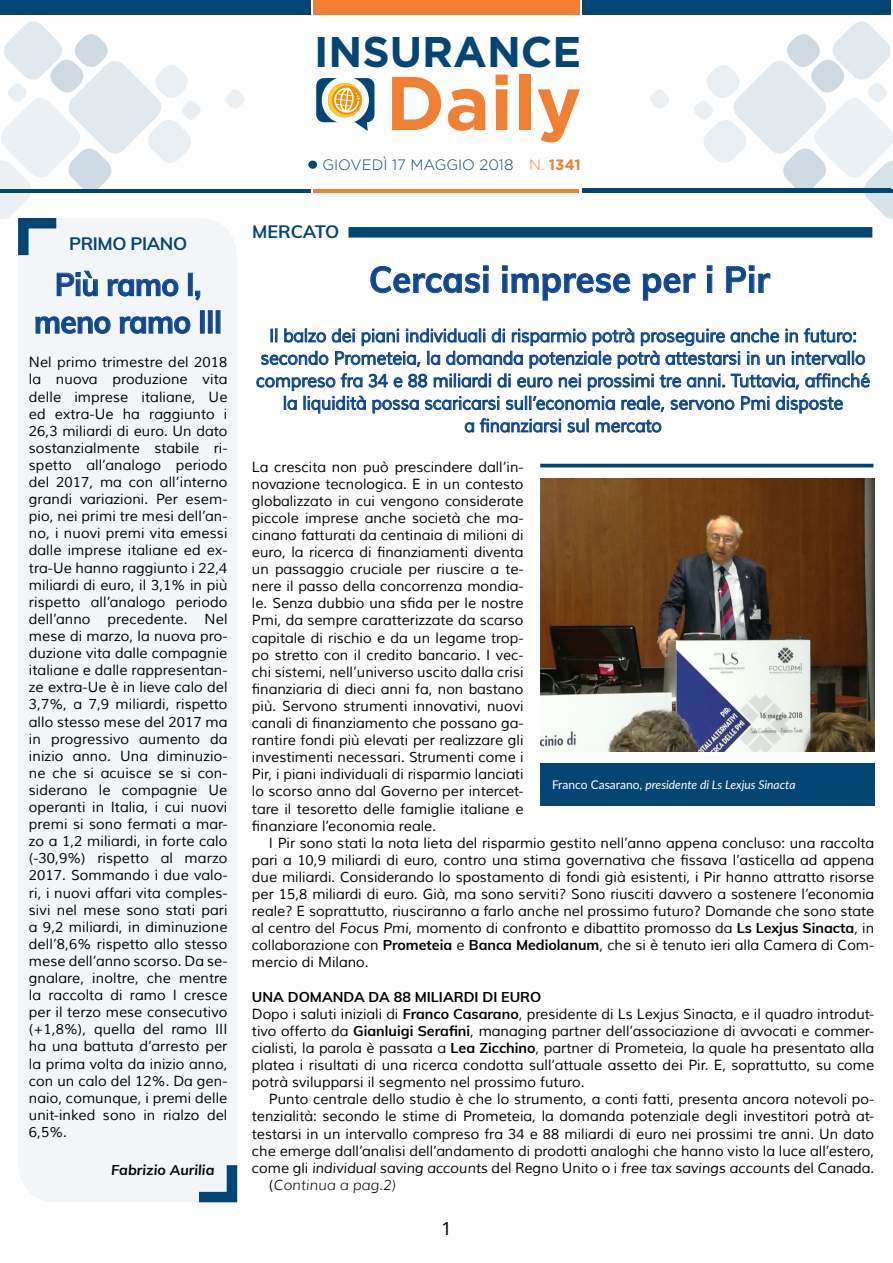
<style>
.page{position:relative;width:893px;height:1263px;background:#fff}
.page>*{position:absolute;margin:0;border:0;box-sizing:border-box;transform-origin:0 0}
.t1{font:700 76.05px "Gotham";color:#f08033}
.t2{font:700 42.9px "Gotham";color:#054573}
.t3{font:700 36px "Muli";letter-spacing:.01em;color:#0f488c;scale:.95 1}
.t4{font:700 31.5px/37.5px "Muli";letter-spacing:-.02em;color:#0f488c;text-align:center;scale:.95 1}
.t5{font:18px/22.5px "Muli";color:#0f488c;text-align:center;scale:.95 1}
.t6{font:700 18px "Muli";letter-spacing:-.025em;color:#054573}
.t7{font:18px "Noto Sans";color:#000}
.t8{font:300 15px "Gotham";color:#054573}
.t9{font:14.25px/17.1px "Muli";color:#000;text-align:justify}
.t10{font:italic 14.25px "Muli";color:#000}
.t11{font:italic 300 14.25px "Muli";letter-spacing:.01em;color:#000}
.t12{font:italic 700 14.25px "Muli";color:#000}
.t13{font:italic 12px "Lato";color:#fff}
.s1{color:#f08033}
.s2{font-weight:700;color:#f08033}
.s3{font-style:italic}
.s4{font-weight:700}
.s5{font-style:normal}
.s6{font-weight:400;font-style:normal}
</style>
<div class="page">
<div style="left:0;top:0;width:310px;height:15px;background:#054573"></div>
<div style="left:583px;top:0;width:308px;height:14px;background:#054573"></div>
<div style="left:313px;top:0;width:267px;height:15px;background:#f08033"></div>
<hr style="left:0;top:189px;width:310px;height:3px;background:#054573">
<hr style="left:583px;top:188px;width:308px;height:4px;background:#054573">
<hr style="left:314px;top:189px;width:265px;height:3px;background:#f08033">
<div style="left:316px;top:78px;width:58px;height:44px;background:#054573;border-radius:8px"></div>
<div style="left:322px;top:77px;width:47px;height:47px;background:#fff;border-radius:50%"></div>
<svg style="left:328px;top:83px;width:40px;height:48px"></svg>
<div style="left:308px;top:161px;width:9px;height:8px;background:#054573;border-radius:50%"></div>
<svg style="left:225px;top:90px;width:20px;height:19px"></svg>
<svg style="left:650px;top:90px;width:19px;height:19px"></svg>
<svg style="left:370px;top:266px;width:119px;height:27px"></svg>
<svg style="left:502px;top:266px;width:128px;height:35px"></svg>
<svg style="left:642px;top:273px;width:54px;height:28px"></svg>
<div style="left:707px;top:274px;width:5px;height:19px;border:1px solid #0f488c"></div>
<svg style="left:707px;top:266px;width:5px;height:5px"></svg>
<svg style="left:726px;top:266px;width:45px;height:27px"></svg>
<svg style="left:256px;top:328px;width:614px;height:105px"></svg>
<img style="left:540px;top:478px;width:334px;height:274px">
<div style="left:18px;top:218px;width:219px;height:984px;background:#f3f6f8;border-radius:38px"></div>
<svg style="left:199px;top:1165px;width:39px;height:38px"></svg>
<svg style="left:0;top:21px;width:203px;height:280px"></svg>
<svg style="left:35px;top:316px;width:76px;height:18px"></svg>
<svg style="left:119px;top:316px;width:72px;height:18px"></svg>
<div style="left:200px;top:310px;width:5px;height:23px;border:1px solid #0f488c"></div>
<div style="left:208px;top:310px;width:5px;height:23px;border:1px solid #0f488c"></div>
<svg style="left:691px;top:14px;width:202px;height:206px"></svg>
<div style="left:348px;top:227px;width:524px;height:11px;background:#054573"></div>
<hr style="left:540px;top:464px;width:333px;height:3px;background:#054573">
<div style="left:540px;top:763px;width:334px;height:43px;background:#054573"></div>
<p class="t6" style="left:69px;top:230px;width:119px">PRIMO PIANO</p>
<h3 class="t4" style="left:34px;top:264px;width:200px">Più ramo I, meno ramo III</h3>
<p class="t9" style="left:29px;top:354px;width:200px">Nel primo trimestre del 2018 la nuova produzione vita delle imprese italiane, Ue ed extra-Ue ha raggiunto i 26,3 miliardi di euro. Un dato sostanzialmente stabile ri&shy;spetto all’analogo periodo del 2017, ma con all’interno grandi variazioni. Per esem&shy;pio, nei primi tre mesi dell’an&shy;no, i nuovi premi vita emessi dalle imprese italiane ed ex&shy;tra-Ue hanno raggiunto i 22,4 miliardi di euro, il 3,1% in più rispetto all’analogo periodo dell’anno precedente. Nel mese di marzo, la nuova pro&shy;duzione vita dalle compagnie italiane e dalle rappresentan&shy;ze extra-Ue è in lieve calo del 3,7%, a 7,9 miliardi, rispetto allo stesso mese del 2017 ma in progressivo aumento da inizio anno. Una diminuzio&shy;ne che si acuisce se si con&shy;siderano le compagnie Ue operanti in Italia, i cui nuovi premi si sono fermati a mar&shy;zo a 1,2 miliardi, in forte calo (-30,9%) rispetto al marzo 2017. Sommando i due valo&shy;ri, i nuovi affari vita comples&shy;sivi nel mese sono stati pari a 9,2 miliardi, in diminuzione dell’8,6% rispetto allo stesso mese dell’anno scorso. Da se&shy;gnalare, inoltre, che mentre la raccolta di ramo I cresce per il terzo mese consecutivo (+1,8%), quella del ramo III ha una battuta d’arresto per la prima volta da inizio anno, con un calo del 12%. Da gen&shy;naio, comunque, i premi delle unit-inked sono in rialzo del 6,5%.</p>
<p class="t12" style="left:111px;top:1160px;width:105px">Fabrizio Aurilia</p>
<h2 class="t2" style="left:314px;top:27px;width:269px">INSURANCE</h2>
<h1 class="t1" style="left:386px;top:59px;width:197px">Daily</h1>
<p class="t8" style="left:322px;top:157px;width:260px">GIOVEDÌ 17 MAGGIO 2018 <span class="s1">N.</span> <span class="s2">1341</span></p>
<p class="t6" style="left:252px;top:218px;width:89px">MERCATO</p>
<h3 class="t3" style="left:369px;top:253px;width:424px">Cercasi imprese per i Pir</h3>
<p class="t5" style="left:256px;top:325px;width:648px">Il balzo dei piani individuali di risparmio potrà proseguire anche in futuro: secondo Prometeia, la domanda potenziale potrà attestarsi in un intervallo compreso fra 34 e 88 miliardi di euro nei prossimi tre anni. Tuttavia, affinché la liquidità possa scaricarsi sull’economia reale, servono Pmi disposte<br>a finanziarsi sul mercato</p>
<p class="t9" style="left:252px;top:458px;width:273px">La crescita non può prescindere dall’in&shy;novazione tecnologica. E in un contesto globalizzato in cui vengono considerate piccole imprese anche società che ma&shy;cinano fatturati da centinaia di milioni di euro, la ricerca di finanziamenti diventa un passaggio cruciale per riuscire a te&shy;nere il passo della concorrenza mondia&shy;le. Senza dubbio una sfida per le nostre Pmi, da sempre caratterizzate da scarso capitale di rischio e da un legame trop&shy;po stretto con il credito bancario. I vec&shy;chi sistemi, nell’universo uscito dalla crisi finanziaria di dieci anni fa, non bastano più. Servono strumenti innovativi, nuovi canali di finanziamento che possano ga&shy;rantire fondi più elevati per realizzare gli investimenti necessari. Strumenti come i Pir, i piani individuali di risparmio lanciati lo scorso anno dal Governo per intercet&shy;tare il tesoretto delle famiglie italiane e finanziare l’economia reale.</p>
<p class="t9" style="left:252px;top:834px;width:624px;text-indent:17px">I Pir sono stati la nota lieta del risparmio gestito nell’anno appena concluso: una raccolta pari a 10,9 miliardi di euro, contro una stima governativa che fissava l’asticella ad appena due miliardi. Considerando lo spostamento di fondi già esistenti, i Pir hanno attratto risorse per 15,8 miliardi di euro. Già, ma sono serviti? Sono riusciti davvero a sostenere l’economia reale? E soprattutto, riusciranno a farlo anche nel prossimo futuro? Domande che sono state al centro del <span class="s3">Focus Pmi</span>, momento di confronto e dibattito promosso da <span class="s4">Ls Lexjus Sinacta</span>, in collaborazione con <span class="s4">Prometeia</span> e <span class="s4">Banca Mediolanum</span>, che si è tenuto ieri alla Camera di Com&shy;mercio di Milano.</p>
<p class="t9" style="left:252px;top:988px;width:624px;text-align:left"><span class="s4">UNA DOMANDA DA 88 MILIARDI DI EURO<br></span>Dopo i saluti iniziali di <span class="s4">Franco Casarano</span>, presidente di Ls Lexjus Sinacta, e il quadro introdut&shy;tivo offerto da <span class="s4">Gianluigi Serafini</span>, managing partner dell’associazione di avvocati e commer&shy;cialisti, la parola è passata a <span class="s4">Lea Zicchino</span>, partner di Prometeia, la quale ha presentato alla platea i risultati di una ricerca condotta sull’attuale assetto dei Pir. E, soprattutto, su come potrà svilupparsi il segmento nel prossimo futuro.</p>
<p class="t9" style="left:269px;top:1091px;width:607px">Punto centrale dello studio è che lo strumento, a conti fatti, presenta ancora notevoli po-</p>
<p class="t9" style="left:252px;top:1108px;width:624px">tenzialità: secondo le stime di Prometeia, la domanda potenziale degli investitori potrà at-</p>
<p class="t9" style="left:252px;top:1125px;width:624px">testarsi in un intervallo compreso fra 34 e 88 miliardi di euro nei prossimi tre anni. Un dato</p>
<p class="t9" style="left:252px;top:1142px;width:624px">che emerge dall’analisi dell’andamento di prodotti analoghi che hanno visto la luce all’estero,</p>
<p class="t10" style="left:252px;top:1159px;width:624px"><span class="s5">come gli</span> individual saving accounts <span class="s5">del Regno Unito o i</span> free tax savings accounts <span class="s5">del Canada.</span></p>
<p class="t11" style="left:269px;top:1176px;width:128px"><span class="s6">(</span>Continua a pag.2)</p>
<p class="t13" style="left:552px;top:776px;width:245px"><span class="s5">Franco Casarano,</span> presidente di Ls Lexjus Sinacta</p>
<p class="t7" style="left:441px;top:1216px;width:12px">1</p>
</div>
